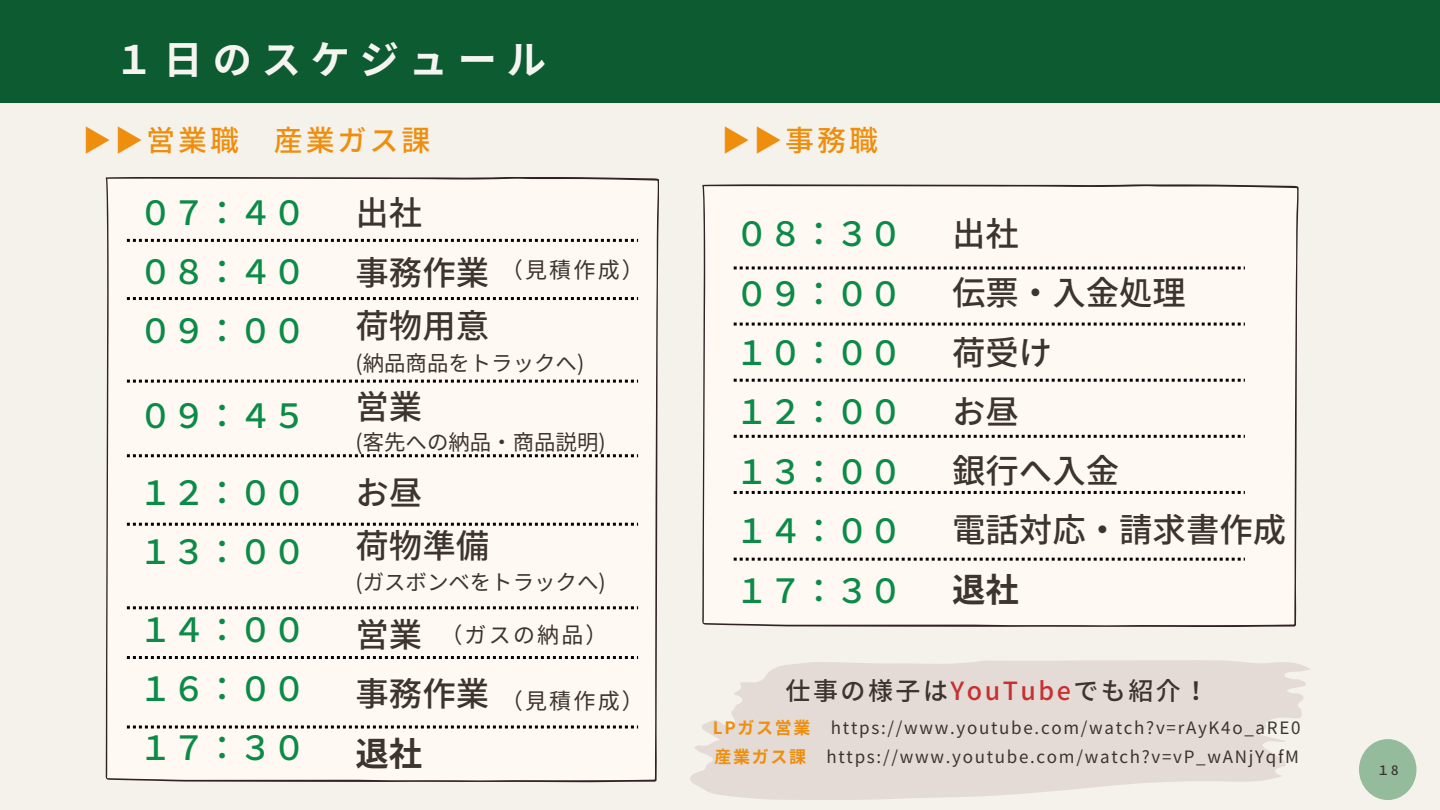
<style>
.page{position:relative;width:1440px;height:810px;background:#f4f2eb}
.page>*{position:absolute;margin:0;border:0;box-sizing:border-box;transform-origin:0 0}
.t1{font:700 39.3px "Noto Sans JP";letter-spacing:.25em;color:#f6f4f1}
.t2{font:500 33.4px/59.4px "Noto Sans JP";color:#0a8b47;text-align:justify}
.t3{font:500 33.4px/59.2px "Noto Sans JP";color:#3b352e}
.t4{font:500 29px "Noto Sans JP";letter-spacing:.1em;color:#ef8e0d}
.t5{font:500 25px "Noto Sans JP";letter-spacing:.1em;color:#3b352e}
.t6{font:22px "Noto Sans JP";letter-spacing:.1em;color:#3b352e}
.t7{font:21.4px "Noto Sans JP";color:#3b352e}
.t8{font:17px "Noto Sans JP";letter-spacing:.1em;color:#3b352e}
.t9{font:500 13px "Noto Sans JP";color:#3b352e}
.s1{font-weight:700}
.s2{color:#c83030}
.s3{font-weight:700;color:#ef8e0d}
</style>
<div class="page">
<div style="left:106px;top:177px;width:553px;height:605px;background:#fff8f3"></div>
<div style="left:702px;top:184px;width:597px;height:443px;background:#fff8f3"></div>
<div style="left:0;top:0;width:1440px;height:103px;background:#0c5b31"></div>
<svg style="left:127px;top:239px;width:511px;height:3px"></svg>
<svg style="left:127px;top:297px;width:511px;height:3px"></svg>
<svg style="left:127px;top:380px;width:511px;height:3px"></svg>
<svg style="left:127px;top:454px;width:511px;height:3px"></svg>
<svg style="left:127px;top:523px;width:511px;height:3px"></svg>
<svg style="left:127px;top:606px;width:511px;height:3px"></svg>
<svg style="left:127px;top:656px;width:511px;height:3px"></svg>
<svg style="left:127px;top:725px;width:511px;height:3px"></svg>
<svg style="left:734px;top:266px;width:511px;height:3px"></svg>
<svg style="left:734px;top:323px;width:511px;height:3px"></svg>
<svg style="left:734px;top:379px;width:511px;height:3px"></svg>
<svg style="left:734px;top:435px;width:511px;height:3px"></svg>
<svg style="left:734px;top:491px;width:511px;height:3px"></svg>
<svg style="left:734px;top:558px;width:511px;height:3px"></svg>
<div style="left:1359px;top:739px;width:58px;height:61px;background:#94bb9c;border-radius:50%"></div>
<svg style="left:690px;top:660px;width:620px;height:140px;fill:#e4dbd7"></svg>
<h6 class="t1" style="left:115px;top:29px;width:433px">１日のスケジュール</h6>
<h3 class="t4" style="left:82px;top:118px;width:349px">▶▶営業職 産業ガス課</h3>
<p class="t4" style="left:721px;top:118px;width:158px">▶▶事務職</p>
<h3 class="t2" style="left:139px;top:181px;width:169px">０７：４０<br>０８：４０<br>０９：００</h3>
<h3 class="t2" style="left:139px;top:384px;width:169px">０９：４５</h3>
<h3 class="t2" style="left:139px;top:461px;width:169px">１２：００<br>１３：００</h3>
<h6 class="t2" style="left:139px;top:598px;width:169px">１４：００<br>１６：００<br>１７：３０</h6>
<h1 class="t3" style="left:356px;top:182px;width:135px;line-height:59.5px">出社<br>事務作業</h1>
<h1 class="t3" style="left:356px;top:294px;width:135px">荷物用意</h1>
<h1 class="t7" style="left:356px;top:346px;width:230px">(納品商品をトラックへ)</h1>
<h4 class="t3" style="left:356px;top:375px;width:68px">営業</h4>
<h4 class="t7" style="left:356px;top:426px;width:252px">(客先への納品・商品説明)</h4>
<h4 class="t3" style="left:356px;top:465px;width:135px;line-height:52.6px">お昼<br>荷物準備</h4>
<h4 class="t7" style="left:356px;top:565px;width:252px">(ガスボンベをトラックへ)</h4>
<h3 class="t3" style="left:356px;top:603px;width:135px;line-height:59.5px">営業<br>事務作業<span class="s1">退社</span></h3>
<p class="t6" style="left:501px;top:252px;width:144px">（見積作成）</p>
<h5 class="t6" style="left:440px;top:617px;width:169px">（ガスの納品）</h5>
<p class="t6" style="left:501px;top:684px;width:144px">（見積作成）</p>
<h6 class="t2" style="left:735px;top:202px;width:169px">０８：３０<br>０９：００<br>１０：００<br>１２：００<br>１３：００<br>１４：００<br>１７：３０</h6>
<h6 class="t3" style="left:952px;top:202px;width:336px">出社<br>伝票・入金処理<br>荷受け<br>お昼<br>銀行へ入金<br>電話対応・請求書作成<span class="s1">退社</span></h6>
<h6 class="t5" style="left:786px;top:671px;width:424px">仕事の様子は<span class="s2">YouTube</span>でも紹介！</h6>
<h6 class="t8" style="left:713px;top:714px;width:589px"><span class="s3">LPガス営業</span> https://www.youtube.com/watch?v=rAyK4o_aRE0</h6>
<h2 class="t8" style="left:714px;top:743px;width:586px"><span class="s3">産業ガス課</span> https://www.youtube.com/watch?v=vP_wANjYqfM</h2>
<h3 class="t9" style="left:1377px;top:760px;width:23px">１8</h3>
</div>
